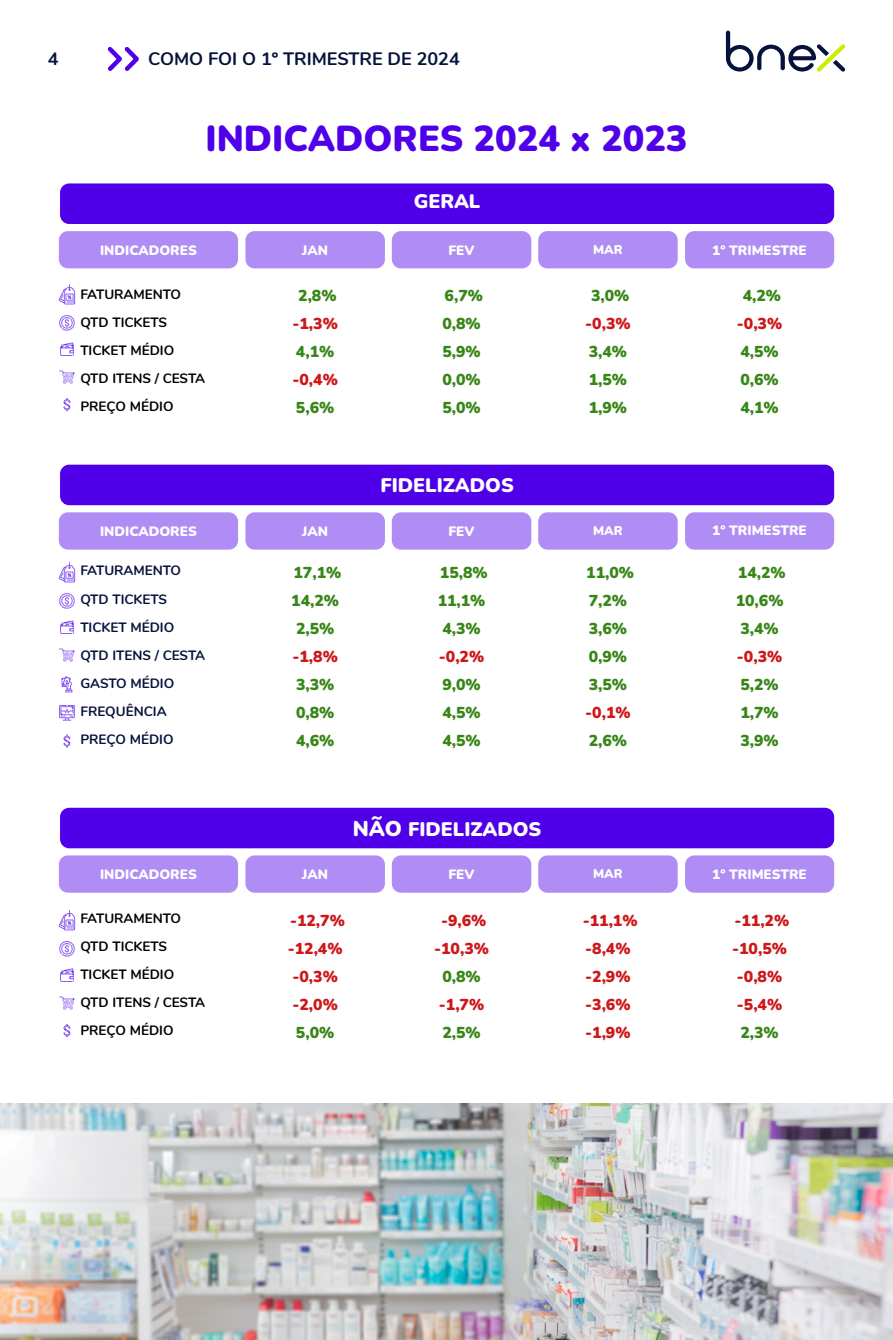
<style>
.page{position:relative;width:893px;height:1340px;background:#fff}
.page>*{position:absolute;margin:0;border:0;box-sizing:border-box;transform-origin:0 0}
.t1{font:900 36px "Nunito";color:#4f00e8}
.t2{font:900 19.57px "Nunito";color:#fff}
.t3{font:700 18px "Nunito";color:#05123b}
.t4{font:900 15.75px/27.9px "Nunito";color:#388617}
.t5{font:900 15.75px/27.9px "Nunito";color:#cd1719;text-align:center}
.t6{font:700 13.5px/27.9px "Nunito";color:#000}
.t7{font:900 13.5px "Nunito";color:#fff}
.t8{font:700 13.5px/28.1px "Nunito";color:#05123b}
.t9{font:900 12.6px "Nunito";color:#fff}
.s1{font-size:21.15px}
</style>
<div class="page">
<svg style="left:107px;top:46px;width:32px;height:25px"></svg>
<svg style="left:726px;top:31px;width:119px;height:41px"></svg>
<img style="left:0;top:1103px;width:893px;height:236px">
<div style="left:245px;top:855px;width:140px;height:37px;background:#b08df4;border-radius:9px"></div>
<div style="left:392px;top:855px;width:139px;height:37px;background:#b08df4;border-radius:9px"></div>
<div style="left:538px;top:855px;width:140px;height:37px;background:#b08df4;border-radius:9px"></div>
<div style="left:685px;top:855px;width:149px;height:37px;background:#b08df4;border-radius:9px"></div>
<div style="left:245px;top:512px;width:140px;height:37px;background:#b08df4;border-radius:9px"></div>
<div style="left:392px;top:512px;width:139px;height:37px;background:#b08df4;border-radius:9px"></div>
<div style="left:538px;top:512px;width:140px;height:37px;background:#b08df4;border-radius:9px"></div>
<div style="left:685px;top:512px;width:149px;height:37px;background:#b08df4;border-radius:9px"></div>
<div style="left:59px;top:231px;width:179px;height:37px;background:#b08df4;border-radius:9px"></div>
<div style="left:245px;top:231px;width:140px;height:37px;background:#b08df4;border-radius:9px"></div>
<div style="left:392px;top:231px;width:139px;height:37px;background:#b08df4;border-radius:9px"></div>
<div style="left:538px;top:231px;width:140px;height:37px;background:#b08df4;border-radius:9px"></div>
<div style="left:685px;top:231px;width:149px;height:37px;background:#b08df4;border-radius:9px"></div>
<div style="left:60px;top:183px;width:774px;height:41px;background:#4f00e8;border-radius:9px"></div>
<svg style="left:59px;top:284px;width:16px;height:20px"></svg>
<svg style="left:59px;top:315px;width:16px;height:16px"></svg>
<svg style="left:60px;top:342px;width:14px;height:14px"></svg>
<svg style="left:59px;top:370px;width:16px;height:13px"></svg>
<svg style="left:64px;top:398px;width:6px;height:13px"></svg>
<div style="left:59px;top:855px;width:179px;height:37px;background:#b08df4;border-radius:9px"></div>
<div style="left:60px;top:807px;width:774px;height:41px;background:#4f00e8;border-radius:9px"></div>
<svg style="left:59px;top:910px;width:16px;height:20px"></svg>
<svg style="left:59px;top:941px;width:16px;height:15px"></svg>
<svg style="left:60px;top:968px;width:14px;height:13px"></svg>
<svg style="left:59px;top:996px;width:16px;height:13px"></svg>
<svg style="left:64px;top:1024px;width:6px;height:13px"></svg>
<div style="left:59px;top:512px;width:179px;height:37px;background:#b08df4;border-radius:9px"></div>
<div style="left:60px;top:464px;width:774px;height:41px;background:#4f00e8;border-radius:9px"></div>
<svg style="left:59px;top:562px;width:16px;height:20px"></svg>
<svg style="left:59px;top:593px;width:16px;height:16px"></svg>
<svg style="left:60px;top:620px;width:14px;height:14px"></svg>
<svg style="left:59px;top:648px;width:16px;height:13px"></svg>
<svg style="left:64px;top:734px;width:6px;height:13px"></svg>
<svg style="left:61px;top:676px;width:11px;height:16px"></svg>
<svg style="left:59px;top:705px;width:16px;height:15px"></svg>
<p class="t3" style="left:48px;top:45px;width:12px">4</p>
<p class="t3" style="left:148px;top:45px;width:313px">COMO FOI O 1º TRIMESTRE DE 2024</p>
<h1 class="t1" style="left:205px;top:113px;width:484px">INDICADORES 2024 x 2023</h1>
<p class="t7" style="left:100px;top:240px;width:98px">INDICADORES</p>
<p class="t6" style="left:80px;top:279px;width:126px">FATURAMENTO<br>QTD TICKETS<br>TICKET MÉDIO<br>QTD ITENS / CESTA<br>PREÇO MÉDIO</p>
<p class="t7" style="left:100px;top:521px;width:98px">INDICADORES</p>
<p class="t2" style="left:414px;top:187px;width:68px">GERAL</p>
<p class="t7" style="left:302px;top:240px;width:27px">JAN</p>
<p class="t7" style="left:448px;top:240px;width:28px">FEV</p>
<p class="t9" style="left:593px;top:240px;width:31px">MAR</p>
<p class="t7" style="left:712px;top:240px;width:96px">1º TRIMESTRE</p>
<p class="t4" style="left:298px;top:281px;width:40px">2,8%</p>
<p class="t5" style="left:292px;top:309px;width:47px">-1,3%</p>
<p class="t4" style="left:296px;top:337px;width:40px">4,1%</p>
<p class="t5" style="left:292px;top:365px;width:47px">-0,4%</p>
<p class="t4" style="left:296px;top:393px;width:40px">5,6%</p>
<p class="t4" style="left:442px;top:281px;width:42px">6,7%<br>0,8%<br>5,9%<br>0,0%<br>5,0%</p>
<p class="t4" style="left:591px;top:281px;width:40px">3,0%</p>
<p class="t5" style="left:585px;top:309px;width:47px">-0,3%</p>
<p class="t4" style="left:589px;top:337px;width:40px;text-align:justify">3,4% 1,5% 1,9%</p>
<p class="t2" style="left:380px;top:471px;width:135px">FIDELIZADOS</p>
<p class="t7" style="left:302px;top:521px;width:27px">JAN</p>
<p class="t7" style="left:448px;top:521px;width:28px">FEV</p>
<p class="t9" style="left:593px;top:521px;width:31px">MAR</p>
<p class="t4" style="left:743px;top:281px;width:40px">4,2%</p>
<p class="t5" style="left:737px;top:309px;width:47px">-0,3%</p>
<p class="t4" style="left:740px;top:337px;width:40px;text-align:justify">4,5% 0,6% 4,1%</p>
<p class="t7" style="left:712px;top:520px;width:96px">1º TRIMESTRE</p>
<p class="t8" style="left:80px;top:556px;width:126px">FATURAMENTO<br>QTD TICKETS<br>TICKET MÉDIO<br>QTD ITENS / CESTA<br>GASTO MÉDIO<br>FREQUÊNCIA<br>PREÇO MÉDIO</p>
<p class="t4" style="left:291px;top:557px;width:52px">17,1%<br>14,2%<br>2,5%</p>
<p class="t5" style="left:292px;top:641px;width:47px">-1,8%</p>
<p class="t4" style="left:296px;top:669px;width:40px;text-align:justify">3,3% 0,8% 4,6%</p>
<p class="t4" style="left:438px;top:557px;width:52px">15,8%<br>11,1%<br>4,3%</p>
<p class="t5" style="left:439px;top:641px;width:47px">-0,2%</p>
<p class="t4" style="left:442px;top:669px;width:40px;text-align:justify">9,0% 4,5% 4,5%</p>
<p class="t2" style="left:353px;top:815px;width:190px"><span class="s1">NÃO</span> FIDELIZADOS</p>
<p class="t4" style="left:586px;top:557px;width:49px">11,0%<br>7,2%<br>3,6%<br>0,9%<br>3,5%</p>
<p class="t5" style="left:585px;top:697px;width:47px">-0,1%</p>
<p class="t4" style="left:589px;top:725px;width:40px">2,6%</p>
<p class="t4" style="left:736px;top:557px;width:52px">14,2%<br>10,6%<br>3,4%</p>
<p class="t5" style="left:737px;top:641px;width:47px">-0,3%</p>
<p class="t4" style="left:740px;top:669px;width:40px;text-align:justify">5,2% 1,7% 3,9%</p>
<p class="t7" style="left:100px;top:864px;width:98px">INDICADORES</p>
<p class="t6" style="left:80px;top:903px;width:126px">FATURAMENTO<br>QTD TICKETS<br>TICKET MÉDIO<br>QTD ITENS / CESTA<br>PREÇO MÉDIO</p>
<p class="t7" style="left:302px;top:864px;width:27px">JAN</p>
<p class="t7" style="left:448px;top:864px;width:28px">FEV</p>
<p class="t9" style="left:593px;top:864px;width:31px">MAR</p>
<p class="t5" style="left:288px;top:905px;width:59px">-12,7% -12,4% -0,3% -2,0%</p>
<p class="t4" style="left:296px;top:1017px;width:40px">5,0%</p>
<p class="t7" style="left:712px;top:864px;width:96px">1º TRIMESTRE</p>
<p class="t5" style="left:434px;top:905px;width:56px">-9,6% -10,3%</p>
<p class="t4" style="left:442px;top:961px;width:40px">0,8%</p>
<p class="t5" style="left:439px;top:989px;width:47px">-1,7%</p>
<p class="t4" style="left:442px;top:1017px;width:40px">2,5%</p>
<p class="t5" style="left:583px;top:905px;width:56px;text-align:left">-11,1% -8,4% -2,9% -3,6% -1,9%</p>
<p class="t5" style="left:732px;top:905px;width:59px">-11,2% -10,5% -0,8% -5,4%</p>
<p class="t4" style="left:740px;top:1017px;width:40px">2,3%</p>
</div>
